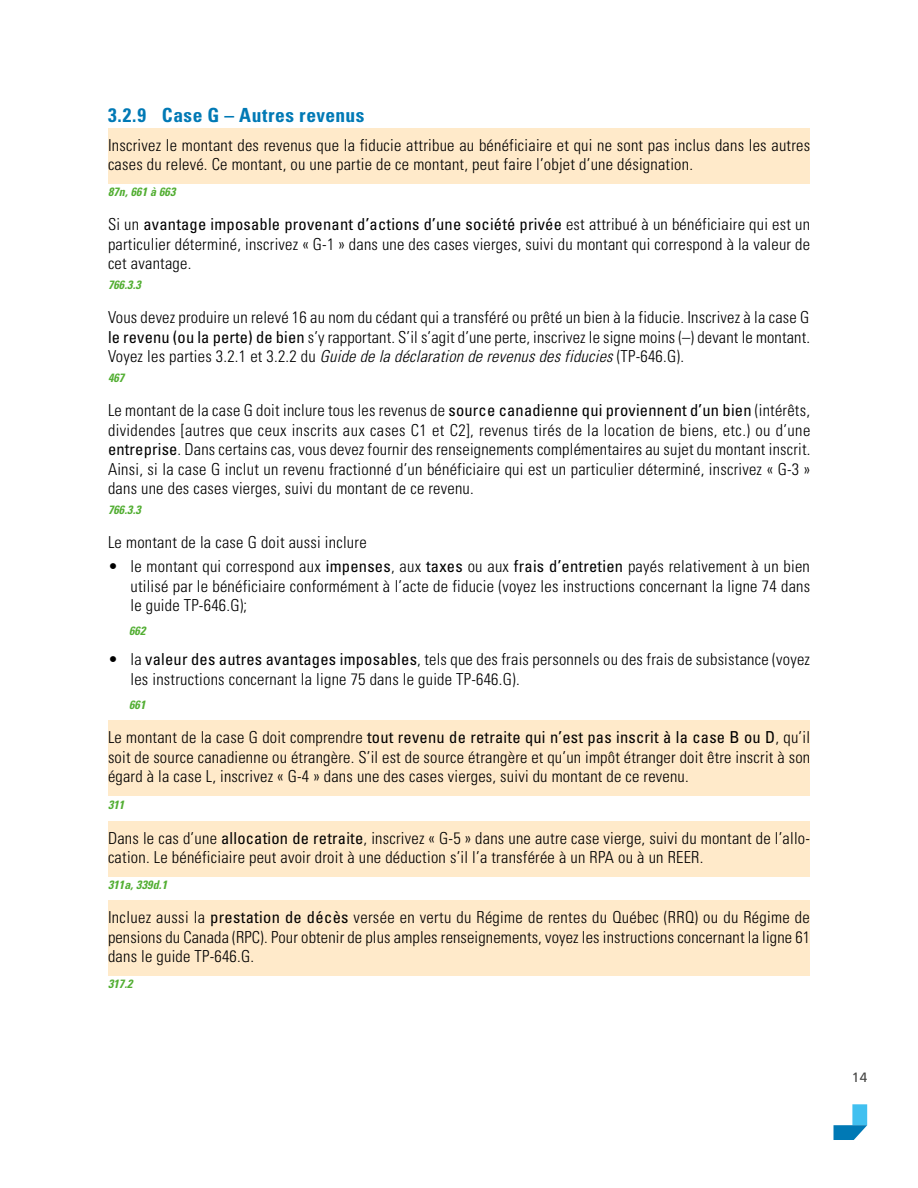
<style>
.page{position:relative;width:918px;height:1188px;background:#fff}
.page>*{position:absolute;margin:0;border:0;box-sizing:border-box;transform-origin:0 0}
.t1{font:700 condensed 19.5px "Univers LT Std";letter-spacing:.025em;color:#0079b5}
.t2{font:300 condensed 16.5px/19.5px "Univers LT Std";letter-spacing:.015em;color:#000;text-align:justify}
.t3{font:13.5px "Frutiger LT Pro";color:#474746}
.t4{font:italic 700 condensed 12px "Univers LT Std";letter-spacing:.015em;color:#52ae32}
.s1{font-weight:400}
.s2{font-style:italic}
</style>
<div class="page">
<div style="left:852px;top:1104px;width:15px;height:21px;background:#41c0f0"></div>
<svg style="left:834px;top:1125px;width:33px;height:15px"></svg>
<div style="left:108px;top:128px;width:702px;height:56px;background:#ffeaca"></div>
<div style="left:108px;top:721px;width:702px;height:75px;background:#ffeaca"></div>
<div style="left:108px;top:821px;width:702px;height:56px;background:#ffeaca"></div>
<div style="left:108px;top:901px;width:702px;height:75px;background:#ffeaca"></div>
<p class="t1" style="left:108px;top:103px;width:258px">3.2.9 Case G – Autres revenus</p>
<p class="t2" style="left:108px;top:135px;width:704px">Inscrivez le montant des revenus que la fiducie attribue au bénéficiaire et qui ne sont pas inclus dans les autres cases du relevé. Ce montant, ou une partie de ce montant, peut faire l’objet d’une désignation.</p>
<p class="t4" style="left:108px;top:184px;width:69px">87n, 661 à 663</p>
<p class="t2" style="left:108px;top:215px;width:704px">Si un <span class="s1">avantage imposable provenant d’actions d’une société privée</span> est attribué à un bénéficiaire qui est un particulier déterminé, inscrivez « G-1 » dans une des cases vierges, suivi du montant qui correspond à la valeur de cet avantage.</p>
<p class="t4" style="left:108px;top:277px;width:34px">766.3.3</p>
<p class="t2" style="left:108px;top:308px;width:703px">Vous devez produire un relevé 16 au nom du cédant qui a transféré ou prêté un bien à la fiducie. Inscrivez à la case G <span class="s1">le revenu (ou la perte) de bien</span> s’y rapportant. S’il s’agit d’une perte, inscrivez le signe moins (–) devant le montant.<br>Vo y e z l e s p a rt i e s 3 . 2 . 1 e t 3 . 2 . 2 d u <span class="s2">Guidedeladéclarationderevenusdesfiducies</span>( T P - 6 4 6 . G ) .</p>
<p class="t4" style="left:108px;top:370px;width:18px">467</p>
<p class="t2" style="left:108px;top:401px;width:704px;text-align:left">Le montant de la case G doit inclure tous les revenus de <span class="s1">source canadienne qui proviennent d’un bien</span> (intérêts, dividendes [autres que ceux inscrits aux cases C1 et C2], revenus tirés de la location de biens, etc.) ou d’une <span class="s1">entreprise</span>. Dans certains cas, vous devez fournir des renseignements complémentaires au sujet du montant inscrit.<br>Ainsi, si la case G inclut un revenu fractionné d’un bénéficiaire qui est un particulier déterminé, inscrivez « G-3 » dans une des cases vierges, suivi du montant de ce revenu.</p>
<p class="t4" style="left:108px;top:502px;width:34px">766.3.3</p>
<p class="t2" style="left:108px;top:533px;width:260px">Le montant de la case G doit aussi inclure</p>
<p class="t2" style="left:130px;top:557px;width:681px;text-indent:-22px">• le montant qui correspond aux <span class="s1">impenses</span>, aux <span class="s1">taxes</span> ou aux <span class="s1">frais d’entretien</span> payés relativement à un bien utilisé par le bénéficiaire conformément à l’acte de fiducie (voyez les instructions concernant la ligne 74 dans le guide TP-646.G);</p>
<p class="t4" style="left:129px;top:623px;width:18px">662</p>
<p class="t2" style="left:130px;top:650px;width:681px;text-indent:-22px">• la <span class="s1">valeur des autres avantages imposables</span>, tels que des frais personnels ou des frais de subsistance (voyez les instructions concernant la ligne 75 dans le guide TP-646.G).</p>
<p class="t4" style="left:129px;top:697px;width:18px">661</p>
<p class="t2" style="left:108px;top:728px;width:704px">Le montant de la case G doit comprendre <span class="s1">tout revenu de retraite qui n’est pas inscrit à la case B ou D</span>, qu’il soit de source canadienne ou étrangère. S’il est de source étrangère et qu’un impôt étranger doit être inscrit à son égard à la case L, inscrivez « G-4 » dans une des cases vierges, suivi du montant de ce revenu.</p>
<p class="t4" style="left:108px;top:797px;width:18px">311</p>
<p class="t2" style="left:108px;top:828px;width:703px">Dans le cas d’une <span class="s1">allocation de retraite</span>, inscrivez « G-5 » dans une autre case vierge, suivi du montant de l’allo&shy;cation. Le bénéficiaire peut avoir droit à une déduction s’il l’a transférée à un RPA ou à un REER.</p>
<p class="t4" style="left:108px;top:877px;width:61px">311a, 339d.1</p>
<p class="t2" style="left:108px;top:908px;width:704px">Incluez aussi la <span class="s1">prestation de décès</span> versée en vertu du Régime de rentes du Québec (RRQ) ou du Régime de pensions du Canada (RPC). Pour obtenir de plus amples renseignements, voyez les instructions concernant la ligne 61 dans le guide TP-646.G.</p>
<p class="t4" style="left:108px;top:976px;width:26px">317.2</p>
<p class="t3" style="left:852px;top:1069px;width:17px">14</p>
</div>
